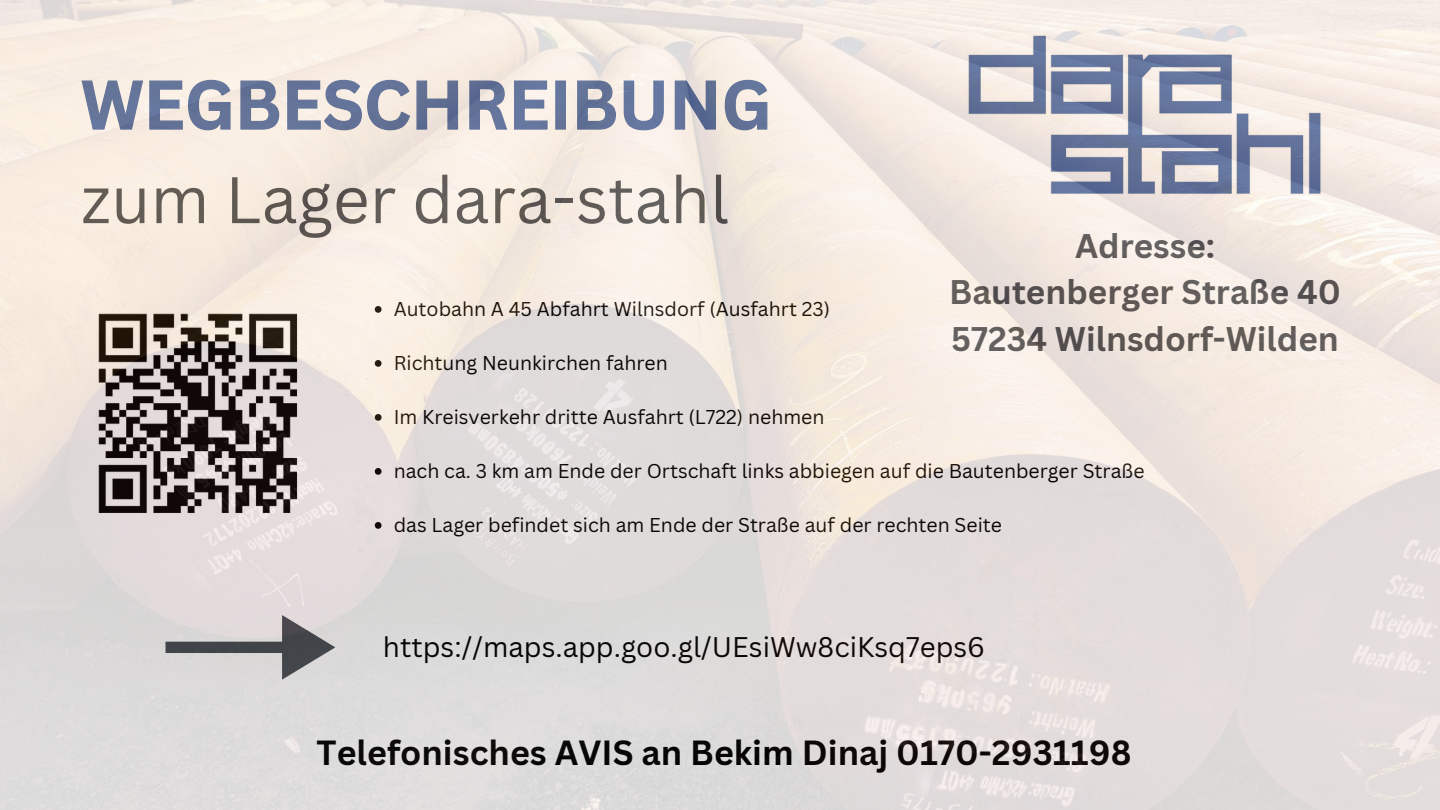
<style>
.page{position:relative;width:1440px;height:810px;background:#fff}
.page>*{position:absolute;margin:0;border:0;box-sizing:border-box;transform-origin:0 0}
.t1{font:700 67.1px "Canva Sans";color:#4c6ca5}
.t2{font:64.3px "Canva Sans";color:#494f56}
.t3{font:700 34px "Canva Sans";color:#000}
.t4{font:700 33.3px/46.5px "Canva Sans";color:#494f56;text-align:center}
.t5{font:27.7px "Canva Sans";color:#000}
.t6{font:19.5px "Canva Sans";color:#000}
</style>
<div class="page">
<img style="left:0;top:0;width:1440px;height:810px">
<h1 class="t1" style="left:81px;top:57px;width:692px">WEGBESCHREIBUNG</h1>
<h1 class="t2" style="left:81px;top:154px;width:649px">zum Lager dara-stahl</h1>
<h3 class="t4" style="left:949px;top:221px;width:393px">Adresse:<br>Bautenberger Straße 40<br>57234 Wilnsdorf-Wilden</h3>
<p class="t6" style="left:394px;top:295px;width:438px">Autobahn A 45 Abfahrt Wilnsdorf (Ausfahrt 23)</p>
<p class="t6" style="left:394px;top:349px;width:276px">Richtung Neunkirchen fahren</p>
<p class="t6" style="left:394px;top:403px;width:432px">Im Kreisverkehr dritte Ausfahrt (L722) nehmen</p>
<p class="t6" style="left:394px;top:457px;width:752px">nach ca. 3 km am Ende der Ortschaft links abbiegen auf die Bautenberger Straße</p>
<p class="t6" style="left:394px;top:511px;width:610px">das Lager befindet sich am Ende der Straße auf der rechten Seite</p>
<h4 class="t5" style="left:383px;top:628px;width:604px">https://maps.app.goo.gl/UEsiWw8ciKsq7eps6</h4>
<p class="t3" style="left:317px;top:728px;width:816px">Telefonisches AVIS an Bekim Dinaj 0170-2931198</p>
</div>
